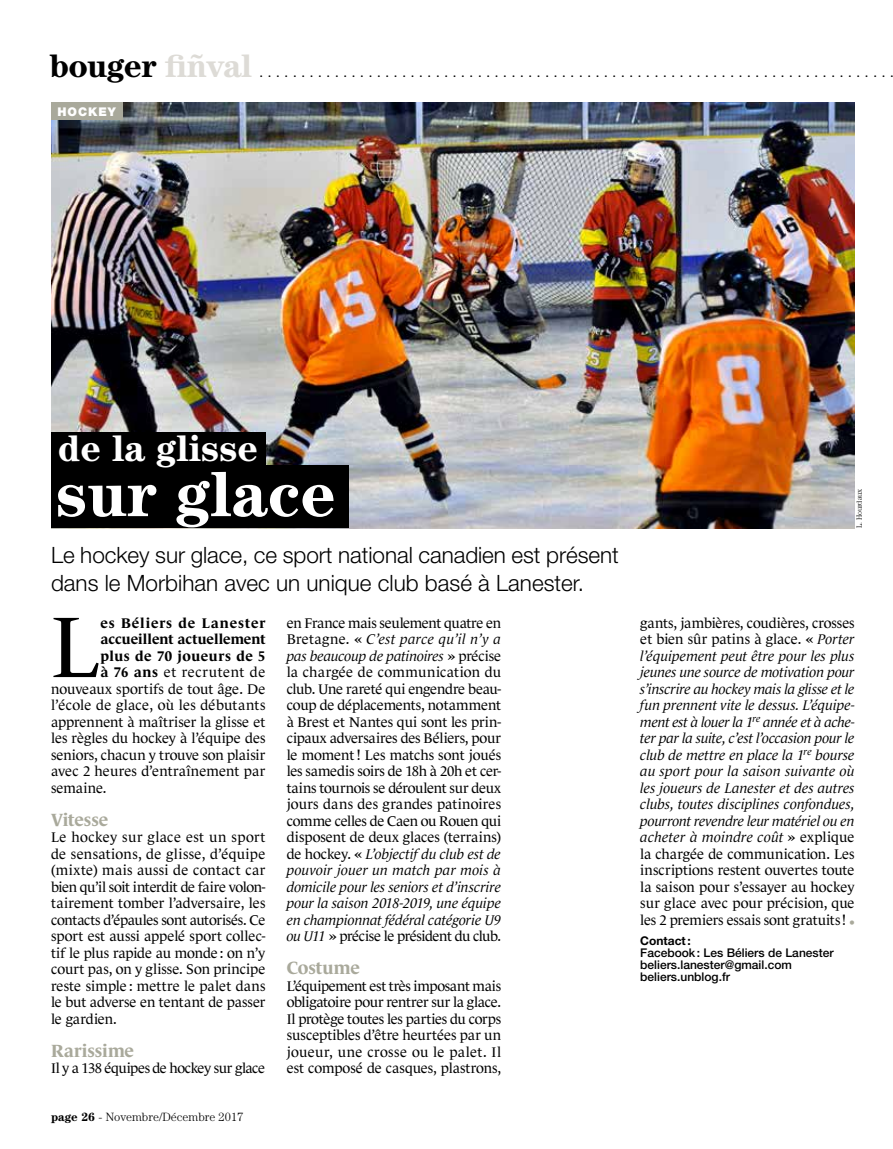
<style>
.page{position:relative;width:893px;height:1149px;background:#fff}
.page>*{position:absolute;margin:0;border:0;box-sizing:border-box;transform-origin:0 0}
.t1{font:87.6px "Le Monde Journal";color:#000}
.t2{font:700 64.8px "Century";color:#fff}
.t3{font:700 37.5px "Century";color:#fff}
.t4{font:700 33px "Century";letter-spacing:-.02em;color:#000}
.t5{font:300 22.5px/28.5px "Helvetica Neue";color:#000}
.t6{font:700 18px "Le Monde Journal";letter-spacing:-.005em;color:#a9a99b}
.t7{font:14.25px/16.5px "Le Monde Journal";color:#000;text-align:justify}
.t8{font:italic 14.25px/16.5px "Le Monde Journal";letter-spacing:-.015em;color:#000;text-align:justify}
.t9{font:14.25px "Le Monde Journal";letter-spacing:-.035em;color:#000}
.t10{font:700 14.25px "Le Monde Journal";color:#000}
.t11{font:700 14.25px "Le Monde Journal";letter-spacing:.065em;color:#000}
.t12{font:14.25px "Le Monde Journal";letter-spacing:.035em;color:#000}
.t13{font:700 14.25px "Le Monde Journal";letter-spacing:.035em;color:#000}
.t14{font:500 12px/12px "Helvetica Neue";color:#000}
.t15{font:300 12px "Century";color:#000}
.t16{font:700 12px "Helvetica Neue";color:#000}
.t17{font:900 12px "Helvetica Neue";letter-spacing:.08em;color:#fff}
.t18{font:700 10.5px "Century";color:#000}
.t19{font:300 7.5px "Century";letter-spacing:-.01em;color:#000}
.s1{color:#dddbd6}
.s2{font-style:italic}
.s3{font-weight:700}
.s4{font-style:normal}
.s5{font-style:normal;font-size:17.4px;color:#a9a99b}
</style>
<div class="page">
<img style="left:51px;top:103px;width:804px;height:425px">
<div style="left:51px;top:103px;width:71px;height:17px;background:#a9a99b"></div>
<div style="left:51px;top:465px;width:298px;height:63px;background:#000"></div>
<div style="left:51px;top:432px;width:214px;height:36px;background:#000"></div>
<h3 class="t4" style="left:49px;top:46px;width:204px">bouger <span class="s1">fiñval</span></h3>
<p class="t18" style="left:260px;top:67px;width:633px">............................................................................</p>
<p class="t17" style="left:57px;top:105px;width:60px">HOCKEY</p>
<h3 class="t3" style="left:58px;top:426px;width:202px">de la glisse</h3>
<h2 class="t2" style="left:56px;top:455px;width:282px">sur glace</h2>
<h3 class="t5" style="left:51px;top:539px;width:569px">Le hockey sur glace, ce sport national canadien est présent dans le Morbihan avec un unique club basé à Lanester.</h3>
<p class="t7" style="left:287px;top:614px;width:216px">en France mais seulement quatre en Bretagne. « <span class="s2">C’est parce qu’il n’y a pas beaucoup de patinoires</span> » précise la chargée de communication du club. Une rareté qui engendre beau&shy;coup de déplacements, notamment à Brest et Nantes qui sont les prin&shy;cipaux adversaires des Béliers, pour le moment! Les matchs sont joués les samedis soirs de 18h à 20h et cer&shy;tains tournois se déroulent sur deux jours dans des grandes patinoires comme celles de Caen ou Rouen qui disposent de deux glaces (terrains) de hockey. « <span class="s2">L’objectif du club est de pouvoir jouer un match par mois à domicile pour les seniors et d’inscrire pour la saison 2018-2019, une équipe en championnat fédéral catégorie U9 ou U11</span> » précise le président du club.</p>
<p class="t6" style="left:287px;top:957px;width:75px">Costume</p>
<p class="t7" style="left:287px;top:977px;width:216px">L’équipement est très imposant mais obligatoire pour rentrer sur la glace.<br>Il protège toutes les parties du corps susceptibles d’être heurtées par un joueur, une crosse ou le palet. Il est composé de casques, plastrons,</p>
<h1 class="t1" style="left:51px;top:597px;width:51px">L</h1>
<p class="t11" style="left:100px;top:614px;width:167px">es Béliers de Lanester</p>
<p class="t10" style="left:100px;top:631px;width:167px">accueillent actuellement</p>
<p class="t13" style="left:100px;top:647px;width:167px">plus de 70 joueurs de 5</p>
<p class="t12" style="left:100px;top:664px;width:167px"><span class="s3">à 76 ans</span> et recrutent de</p>
<p class="t7" style="left:51px;top:680px;width:216px">nouveaux sportifs de tout âge. De</p>
<p class="t7" style="left:51px;top:696px;width:216px">l’école de glace, où les débutants</p>
<p class="t7" style="left:51px;top:713px;width:216px">apprennent à maîtriser la glisse et</p>
<p class="t7" style="left:51px;top:729px;width:216px">les règles du hockey à l’équipe des</p>
<p class="t7" style="left:51px;top:746px;width:216px">seniors, chacun y trouve son plaisir</p>
<p class="t7" style="left:51px;top:762px;width:216px">avec 2 heures d’entraînement par</p>
<p class="t7" style="left:51px;top:779px;width:57px">semaine.</p>
<p class="t6" style="left:51px;top:809px;width:59px">Vitesse</p>
<p class="t7" style="left:51px;top:828px;width:216px">Le hockey sur glace est un sport de sensations, de glisse, d’équipe (mixte) mais aussi de contact car bien qu’il soit interdit de faire volon&shy;tairement tomber l’adversaire, les contacts d’épaules sont autorisés. Ce sport est aussi appelé sport collec&shy;tif le plus rapide au monde : on n’y court pas, on y glisse. Son principe reste simple : mettre le palet dans le but adverse en tentant de passer le gardien.</p>
<p class="t6" style="left:51px;top:1040px;width:84px">Rarissime</p>
<p class="t9" style="left:51px;top:1060px;width:216px">Il y a 138 équipes de hockey sur glace</p>
<p class="t15" style="left:51px;top:1109px;width:194px"><span class="s3">page 26</span> - Novembre/Décembre 2017</p>
<p class="t19" style="left:855px;top:528px;width:41px;rotate:-90deg">L. Hourdaux</p>
<p class="t8" style="left:640px;top:614px;width:216px"><span class="s4">gants, jambières, coudières, crosses et bien sûr patins à glace. «</span> Porter l’équipement peut être pour les plus jeunes une source de motivation pour s’inscrire au hockey mais la glisse et le fun prennent vite le dessus. L’équipe&shy;ment est à louer la 1<sup>re</sup> année et à ache&shy;ter par la suite, c’est l’occasion pour le club de mettre en place la 1<sup>re</sup> bourse au sport pour la saison suivante où les joueurs de Lanester et des autres clubs, toutes disciplines confondues, pourront revendre leur matériel ou en acheter à moindre coût <span class="s4">» explique la chargée de communication. Les inscriptions restent ouvertes toute la saison pour s’essayer au hockey sur glace avec pour précision, que les 2 premiers essais sont gratuits!</span> <span class="s5">•</span></p>
<p class="t16" style="left:640px;top:933px;width:52px">Contact:</p>
<p class="t14" style="left:640px;top:946px;width:195px">Facebook: Les Béliers de Lanester beliers.lanester@gmail.com beliers.unblog.fr</p>
</div>
